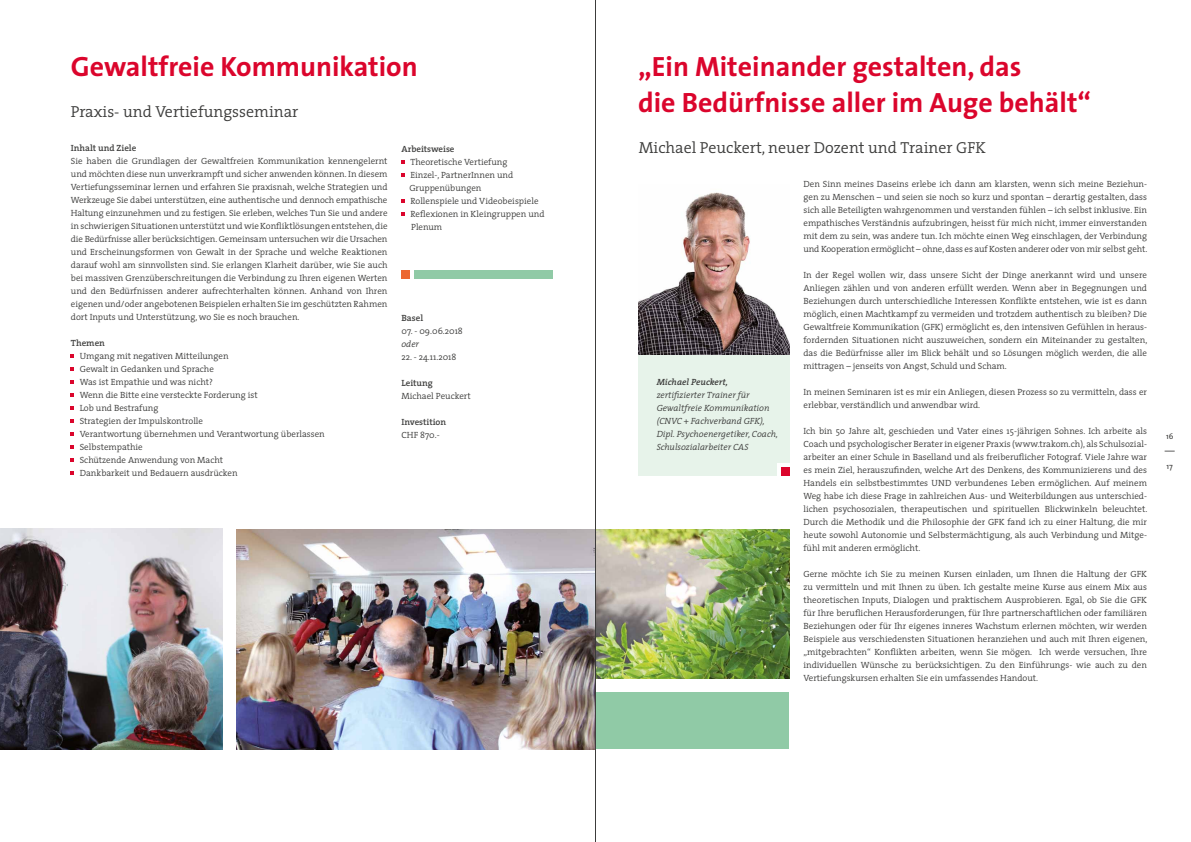
<style>
.page{position:relative;width:1191px;height:842px;background:#fff}
.page>*{position:absolute;margin:0;border:0;box-sizing:border-box;transform-origin:0 0}
.t1{font:700 28px/36px "The Sans";color:#db052c}
.t2{font:300 16px "The Serif";color:#3c3c3b}
.t3{font:10px "The Sans";color:#3c3c3b}
.t4{font:300 9px/13px "The Serif";color:#3c3c3b;text-align:justify}
.t5{font:italic 300 9px/13px "The Serif";color:#3c3c3b}
.t6{font:600 9px "The Serif";color:#3c3c3b}
.t7{font:italic 600 9px "The Serif";color:#3c3c3b}
.t8{font:8px "The Sans";color:#3c3c3b}
</style>
<div class="page">
<div style="left:596px;top:692px;width:193px;height:57px;background:#90caa6"></div>
<img style="left:638px;top:192px;width:151px;height:163px">
<img style="left:236px;top:529px;width:359px;height:221px">
<img style="left:0;top:529px;width:222px;height:220px">
<img style="left:596px;top:529px;width:193px;height:149px">
<div style="left:638px;top:355px;width:151px;height:121px;background:#e7f3ea"></div>
<div style="left:777px;top:463px;width:12px;height:13px;background:#fff"></div>
<div style="left:781px;top:467px;width:8px;height:9px;background:#db052c"></div>
<div style="left:414px;top:270px;width:139px;height:8px;background:#90caa6"></div>
<div style="left:401px;top:270px;width:9px;height:8px;background:#ec6730"></div>
<hr style="left:595px;top:0;width:1px;height:842px;background:#3c3c3b">
<h1 class="t1" style="left:71px;top:48px;width:348px">Gewaltfreie Kommunikation</h1>
<h2 class="t2" style="left:71px;top:98px;width:229px">Praxis- und Vertiefungsseminar</h2>
<p class="t6" style="left:401px;top:142px;width:55px">Arbeitsweise</p>
<p class="t4" style="left:409px;top:155px;width:137px;text-align:left">Theoretische Vertiefung<br>Einzel-, PartnerInnen und<br>Gruppenübungen<br>Rollenspiele und Videobeispiele<br>Reflexionen in Kleingruppen und<br>Plenum</p>
<p class="t6" style="left:71px;top:141px;width:67px">Inhalt und Ziele</p>
<p class="t4" style="left:71px;top:155px;width:318px">Sie haben die Grundlagen der Gewaltfreien Kommunikation kennengelernt und möchten diese nun unverkrampft und sicher anwenden können. In diesem Vertiefungsseminar lernen und erfahren Sie praxisnah, welche Strategien und Werkzeuge Sie dabei unterstützen, eine authentische und dennoch empathische Haltung einzunehmen und zu festigen. Sie erleben, welches Tun Sie und andere in schwierigen Situationen unterstützt und wie Konfliktlösungen entstehen, die die Bedürfnisse aller berücksichtigen. Gemeinsam untersuchen wir die Ursachen und Erscheinungsformen von Gewalt in der Sprache und welche Reaktionen darauf wohl am sinnvollsten sind. Sie erlangen Klarheit darüber, wie Sie auch bei massiven Grenzüberschreitungen die Verbindung zu Ihren eigenen Werten und den Bedürfnissen anderer aufrechterhalten können. Anhand von Ihren eigenen und/oder angebotenen Beispielen erhalten Sie im geschützten Rahmen dort Inputs und Unterstützung, wo Sie es noch brauchen.</p>
<p class="t6" style="left:71px;top:336px;width:36px">Themen</p>
<p class="t4" style="left:80px;top:350px;width:246px;text-align:left">Umgang mit negativen Mitteilungen<br>Gewalt in Gedanken und Sprache<br>Was ist Empathie und was nicht?<br>Wenn die Bitte eine versteckte Forderung ist<br>Lob und Bestrafung<br>Strategien der Impulskontrolle<br>Verantwortung übernehmen und Verantwortung überlassen Selbstempathie<br>Schützende Anwendung von Macht<br>Dankbarkeit und Bedauern ausdrücken</p>
<p class="t6" style="left:401px;top:311px;width:23px">Basel</p>
<p class="t4" style="left:401px;top:324px;width:63px">07. - 09.06.2018</p>
<p class="t5" style="left:401px;top:337px;width:19px">oder</p>
<p class="t4" style="left:401px;top:350px;width:56px">22. - 24.11.2018</p>
<p class="t6" style="left:401px;top:376px;width:33px">Leitung</p>
<p class="t4" style="left:401px;top:389px;width:71px">Michael Peuckert</p>
<p class="t6" style="left:401px;top:415px;width:46px">Investition</p>
<p class="t4" style="left:401px;top:428px;width:40px">CHF 870.-</p>
<h1 class="t1" style="left:638px;top:48px;width:454px">„Ein Miteinander gestalten, das<br>die Bedürfnisse aller im Auge behält“</h1>
<h2 class="t2" style="left:639px;top:134px;width:348px">Michael Peuckert, neuer Dozent und Trainer GFK</h2>
<p class="t7" style="left:656px;top:374px;width:73px">Michael Peuckert,</p>
<p class="t5" style="left:656px;top:388px;width:123px">zertifizierter Trainer für<br>Gewaltfreie Kommunikation (CNVC + Fachverband GFK),<br>Dipl. Psychoenergetiker, Coach,<br>Schulsozialarbeiter CAS</p>
<p class="t4" style="left:803px;top:177px;width:345px">Den Sinn meines Daseins erlebe ich dann am klarsten, wenn sich meine Beziehun&shy;gen zu Menschen – und seien sie noch so kurz und spontan – derartig gestalten, dass sich alle Beteiligten wahrgenommen und verstanden fühlen – ich selbst inklusive. Ein empathisches Verständnis aufzubringen, heisst für mich nicht, immer einverstanden mit dem zu sein, was andere tun. Ich möchte einen Weg einschlagen, der Verbindung und Kooperation ermöglicht – ohne, dass es auf Kosten anderer oder von mir selbst geht.</p>
<p class="t4" style="left:803px;top:268px;width:345px">In der Regel wollen wir, dass unsere Sicht der Dinge anerkannt wird und unsere Anliegen zählen und von anderen erfüllt werden. Wenn aber in Begegnungen und Beziehungen durch unterschiedliche Interessen Konflikte entstehen, wie ist es dann möglich, einen Machtkampf zu vermeiden und trotzdem authentisch zu bleiben? Die Gewaltfreie Kommunikation (GFK) ermöglicht es, den intensiven Gefühlen in heraus&shy;fordernden Situationen nicht auszuweichen, sondern ein Miteinander zu gestalten, das die Bedürfnisse aller im Blick behält und so Lösungen möglich werden, die alle mittragen – jenseits von Angst, Schuld und Scham.</p>
<p class="t4" style="left:803px;top:385px;width:345px">In meinen Seminaren ist es mir ein Anliegen, diesen Prozess so zu vermitteln, dass er erlebbar, verständlich und anwendbar wird.</p>
<p class="t4" style="left:803px;top:424px;width:345px">Ich bin 50 Jahre alt, geschieden und Vater eines 15-jährigen Sohnes. Ich arbeite als Coach und psychologischer Berater in eigener Praxis (www.trakom.ch), als Schulsozial&shy;arbeiter an einer Schule in Baselland und als freiberuflicher Fotograf. Viele Jahre war es mein Ziel, herauszufinden, welche Art des Denkens, des Kommunizierens und des Handels ein selbstbestimmtes UND verbundenes Leben ermöglichen. Auf meinem Weg habe ich diese Frage in zahlreichen Aus- und Weiterbildungen aus unterschied&shy;lichen psychosozialen, therapeutischen und spirituellen Blickwinkeln beleuchtet.<br>Durch die Methodik und die Philosophie der GFK fand ich zu einer Haltung, die mir heute sowohl Autonomie und Selbstermächtigung, als auch Verbindung und Mitge&shy;fühl mit anderen ermöglicht.</p>
<p class="t4" style="left:803px;top:567px;width:345px">Gerne möchte ich Sie zu meinen Kursen einladen, um Ihnen die Haltung der GFK zu vermitteln und mit Ihnen zu üben. Ich gestalte meine Kurse aus einem Mix aus theoretischen Inputs, Dialogen und praktischem Ausprobieren. Egal, ob Sie die GFK für Ihre beruflichen Herausforderungen, für Ihre partnerschaftlichen oder familiären Beziehungen oder für Ihr eigenes inneres Wachstum erlernen möchten, wir werden Beispiele aus verschiedensten Situationen heranziehen und auch mit Ihren eigenen, „mitgebrachten“ Konflikten arbeiten, wenn Sie mögen. Ich werde versuchen, Ihre individuellen Wünsche zu berücksichtigen. Zu den Einführungs- wie auch zu den Vertiefungskursen erhalten Sie ein umfassendes Handout.</p>
<p class="t8" style="left:1166px;top:429px;width:9px">16</p>
<p class="t3" style="left:1164px;top:442px;width:11px">—</p>
<p class="t8" style="left:1166px;top:459px;width:8px">17</p>
</div>
